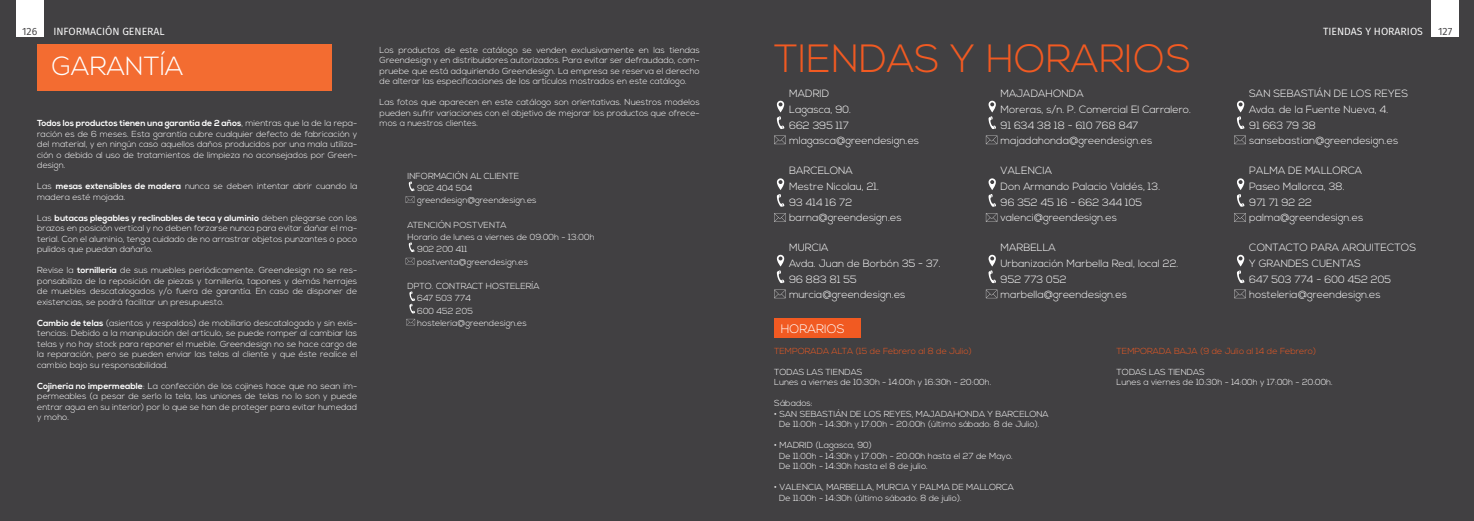
<style>
.page{position:relative;width:1474px;height:521px;background:#fff}
.page>*{position:absolute;margin:0;border:0;box-sizing:border-box;transform-origin:0 0}
.t1{font:300 39.38px "Nexa";color:#f15a22}
.t2{font:300 26.25px "Nexa";color:#fff}
.t3{font:300 12.25px "Nexa";color:#fff}
.t4{font:300 10.5px/15.8px "Nexa";color:#fff}
.t5{font:10.5px "Fira Sans";color:#fff}
.t6{font:10.5px "Fira Sans";color:#414042}
.t7{font:300 8.75px/10.5px "Nexa";color:#fff}
.t8{font:300 8.75px "Nexa";color:#f15a22}
.t9{font:700 8.75px "Nexa";color:#fff}
.s1{font-weight:300}
.s2{font-weight:700}
</style>
<div class="page">
<div style="left:737px;top:0;width:736px;height:521px;background:#414042"></div>
<div style="left:1431px;top:0;width:27px;height:37px;background:#fff"></div>
<div style="left:0;top:0;width:737px;height:521px;background:#414042"></div>
<div style="left:16px;top:0;width:27px;height:37px;background:#fff"></div>
<div style="left:774px;top:318px;width:87px;height:20px;background:#f15a22"></div>
<div style="left:37px;top:44px;width:294px;height:46px;background:#f36c31"></div>
<svg style="left:409px;top:242px;width:5px;height:10px"></svg>
<svg style="left:409px;top:291px;width:6px;height:22px"></svg>
<svg style="left:406px;top:181px;width:8px;height:22px"></svg>
<svg style="left:406px;top:258px;width:8px;height:6px"></svg>
<svg style="left:406px;top:319px;width:9px;height:6px"></svg>
<svg style="left:776px;top:101px;width:8px;height:28px"></svg>
<svg style="left:988px;top:101px;width:8px;height:28px"></svg>
<svg style="left:1237px;top:101px;width:7px;height:28px"></svg>
<svg style="left:1237px;top:178px;width:7px;height:29px"></svg>
<svg style="left:1237px;top:255px;width:7px;height:28px"></svg>
<svg style="left:988px;top:178px;width:8px;height:29px"></svg>
<svg style="left:988px;top:255px;width:8px;height:28px"></svg>
<svg style="left:776px;top:178px;width:8px;height:29px"></svg>
<svg style="left:776px;top:255px;width:8px;height:28px"></svg>
<svg style="left:774px;top:136px;width:11px;height:8px"></svg>
<svg style="left:985px;top:136px;width:12px;height:8px"></svg>
<svg style="left:1234px;top:136px;width:11px;height:8px"></svg>
<svg style="left:1234px;top:213px;width:11px;height:9px"></svg>
<svg style="left:1234px;top:290px;width:11px;height:8px"></svg>
<svg style="left:985px;top:213px;width:12px;height:9px"></svg>
<svg style="left:985px;top:290px;width:12px;height:8px"></svg>
<svg style="left:774px;top:213px;width:11px;height:9px"></svg>
<svg style="left:774px;top:290px;width:11px;height:8px"></svg>
<p class="t6" style="left:22px;top:23px;width:17px">126</p>
<p class="t5" style="left:53px;top:23px;width:54px">GARANTÍAS</p>
<p class="t5" style="left:53px;top:23px;width:113px">INFORMACIÓN GENERAL</p>
<p class="t5" style="left:1322px;top:23px;width:96px">TIENDAS Y HORARIO</p>
<p class="t5" style="left:1370px;top:23px;width:54px">GARANTÍAS</p>
<p class="t6" style="left:1437px;top:23px;width:16px">127</p>
<h2 class="t2" style="left:52px;top:50px;width:133px">GARANTÍA</h2>
<p class="t7" style="left:379px;top:45px;width:321px;text-align:justify">Los productos de este catálogo se venden exclusivamente en las tiendas Greendesign y en distribuidores autorizados. Para evitar ser defraudado, com&shy;pruebe que está adquiriendo Greendesign. La empresa se reserva el derecho de alterar las especificaciones de los artículos mostrados en este catálogo.</p>
<p class="t7" style="left:379px;top:97px;width:321px">Las fotos que aparecen en este catálogo son orientativas. Nuestros modelos pueden sufrir variaciones con el objetivo de mejorar los productos que ofrece-</p>
<p class="t9" style="left:37px;top:118px;width:321px">Todos los productos tienen una garantía de 2 años<span class="s1">, mientras que la de la repa-</span></p>
<p class="t7" style="left:379px;top:118px;width:100px">mos a nuestros clientes.</p>
<p class="t7" style="left:37px;top:129px;width:321px;text-align:justify">ración es de 6 meses. Esta garantía cubre cualquier defecto de fabricación y del material, y en ningún caso aquellos daños producidos por una mala utiliza&shy;ción o debido al uso de tratamientos de limpieza no aconsejados por Green&shy;design.</p>
<p class="t7" style="left:37px;top:181px;width:321px">Las <span class="s2">mesas extensibles de madera</span> nunca se deben intentar abrir cuando la madera esté mojada.</p>
<p class="t7" style="left:37px;top:213px;width:321px;text-align:justify">Las <span class="s2">butacas plegables y reclinables de teca y aluminio</span> deben plegarse con los brazos en posición vertical y no deben forzarse nunca para evitar dañar el ma&shy;terial. Con el aluminio, tenga cuidado de no arrastrar objetos punzantes o poco pulidos que puedan dañarlo.</p>
<p class="t7" style="left:37px;top:265px;width:321px;text-align:justify">Revise la <span class="s2">tornillería</span> de sus muebles periódicamente. Greendesign no se res&shy;ponsabiliza de la reposición de piezas y tornillería, tapones y demás herrajes de muebles descatalogados y/o fuera de garantía. En caso de disponer de existencias, se podrá facilitar un presupuesto.</p>
<p class="t7" style="left:37px;top:318px;width:321px;text-align:justify"><span class="s2">Cambio de telas</span> (asientos y respaldos) de mobiliario descatalogado y sin exis&shy;tencias: Debido a la manipulación del artículo, se puede romper al cambiar las telas y no hay stock para reponer el mueble. Greendesign no se hace cargo de la reparación, pero se pueden enviar las telas al cliente y que éste realice el cambio bajo su responsabilidad.</p>
<p class="t7" style="left:37px;top:381px;width:321px;text-align:justify"><span class="s2">Cojinería no impermeable</span>: La confección de los cojines hace que no sean im&shy;permeables (a pesar de serlo la tela, las uniones de telas no lo son y puede entrar agua en su interior) por lo que se han de proteger para evitar humedad y moho.</p>
<p class="t7" style="left:417px;top:170px;width:121px;line-height:12.2px;text-indent:-10px">INFORMACIÓN AL CLIENTE<br>902 404 504 greendesign@greendesign.es</p>
<p class="t7" style="left:407px;top:220px;width:101px">ATENCIÓN POSTVENTA</p>
<p class="t7" style="left:407px;top:232px;width:188px">Horario de lunes a viernes de 09:00h - 13:00h</p>
<p class="t7" style="left:417px;top:244px;width:51px">902 200 411</p>
<p class="t7" style="left:417px;top:257px;width:112px">postventa@greendesign.es</p>
<p class="t7" style="left:417px;top:280px;width:124px;line-height:12.2px;text-indent:-10px">DPTO. CONTRACT HOSTELERÍA<br>647 503 774<br>600 452 205 hosteleria@greendesign.es</p>
<h1 class="t1" style="left:774px;top:36px;width:418px">TIENDAS Y HORARIOS</h1>
<p class="t4" style="left:789px;top:86px;width:132px">MADRID<br>Lagasca, 90.<br>662 395 117 mlagasca@greendesign.es</p>
<p class="t4" style="left:789px;top:163px;width:114px">BARCELONA<br>Mestre Nicolau, 21.<br>93 414 16 72 barna@greendesign.es</p>
<p class="t4" style="left:789px;top:240px;width:153px">MURCIA<br>Avda. Juan de Borbón 35 - 37.<br>96 883 81 55 murcia@greendesign.es</p>
<p class="t4" style="left:1000px;top:86px;width:192px">MAJADAHONDA<br>Moreras, s/n. P. Comercial El Carralero.<br>91 634 38 18 - 610 768 847 majadahonda@greendesign.es</p>
<p class="t4" style="left:1000px;top:163px;width:161px">VALENCIA<br>Don Armando Palacio Valdés, 13.<br>96 352 45 16 - 662 344 105 valenci@greendesign.es</p>
<p class="t4" style="left:1000px;top:240px;width:179px">MARBELLA<br>Urbanización Marbella Real, local 22.<br>952 773 052 marbella@greendesign.es</p>
<p class="t4" style="left:1249px;top:86px;width:160px">SAN SEBASTIÁN DE LOS REYES<br>Avda. de la Fuente Nueva, 4.<br>91 663 79 38 sansebastian@greendesign.es</p>
<p class="t4" style="left:1249px;top:163px;width:115px">PALMA DE MALLORCA<br>Paseo Mallorca, 38.<br>971 71 92 22 palma@greendesign.es</p>
<p class="t4" style="left:1249px;top:240px;width:168px">CONTACTO PARA ARQUITECTOS<br>Y GRANDES CUENTAS<br>647 503 774 - 600 452 205 hosteleria@greendesign.es</p>
<h3 class="t3" style="left:781px;top:321px;width:65px">HORARIOS</h3>
<p class="t8" style="left:774px;top:346px;width:199px">TEMPORADA ALTA (15 de Febrero al 8 de Julio)</p>
<p class="t7" style="left:774px;top:367px;width:219px">TODAS LAS TIENDAS<br>Lunes a viernes de 10:30h - 14:00h y 16:30h - 20:00h.</p>
<p class="t7" style="left:774px;top:398px;width:40px">Sábados:</p>
<p class="t7" style="left:774px;top:409px;width:276px;text-align:center">• SAN SEBASTIÁN DE LOS REYES, MAJADAHONDA Y BARCELONA<br>De 11:00h - 14:30h y 17:00h - 20:00h (último sábado: 8 de Julio).</p>
<p class="t7" style="left:779px;top:440px;width:235px;text-indent:-5px">• MADRID (Lagasca, 90)<br>De 11:00h - 14:30h y 17:00h - 20:00h hasta el 27 de Mayo.<br>De 11:00h - 14:30h hasta el 8 de julio.</p>
<p class="t7" style="left:779px;top:482px;width:236px;text-indent:-5px">• VALENCIA, MARBELLA, MURCIA Y PALMA DE MALLORCA<br>De 11:00h - 14:30h (último sábado: 8 de julio).</p>
<p class="t8" style="left:1116px;top:346px;width:201px">TEMPORADA BAJA (9 de Julio al 14 de Febrero)</p>
<p class="t7" style="left:1116px;top:367px;width:218px">TODAS LAS TIENDAS<br>Lunes a viernes de 10:30h - 14:00h y 17:00h - 20:00h.</p>
</div>
